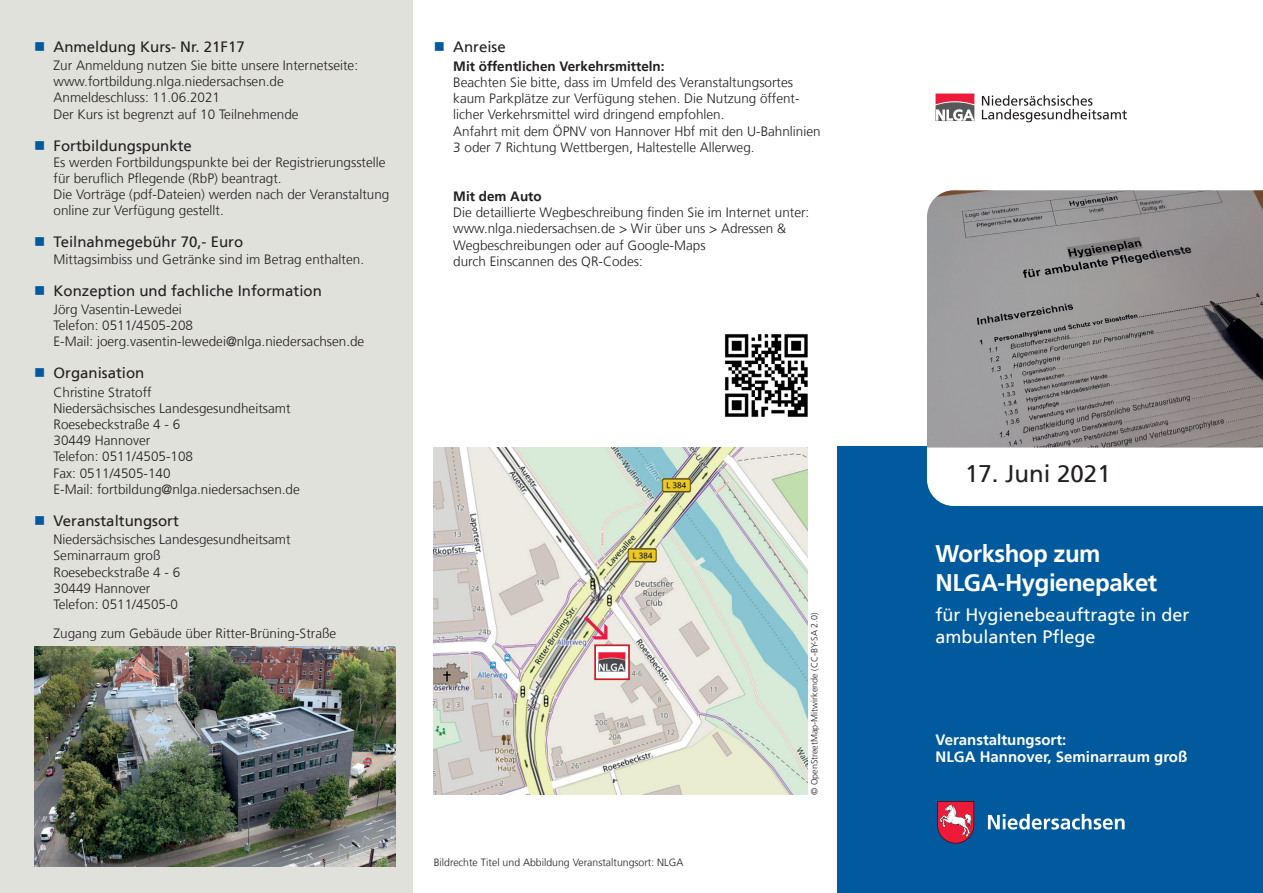
<style>
.page{position:relative;width:1263px;height:893px;background:#fff}
.page>*{position:absolute;margin:0;border:0;box-sizing:border-box;transform-origin:0 0}
.t1{font:700 24px/28.8px "NDS Frutiger";letter-spacing:-.02em;color:#fff}
.t2{font:24px "NDS Frutiger";color:#231f20}
.t3{font:18px/21.6px "NDS Frutiger";color:#fff}
.t4{font:15px "NDS Frutiger";color:#231f20}
.t5{font:700 15px/17px "NDS Frutiger";color:#fff}
.t6{font:300 13.5px/16.2px "NDS Frutiger";color:#231f20}
.t7{font:700 13.5px "NDS Frutiger";color:#231f20}
.t8{font:300 10.5px "NDS Frutiger";color:#231f20}
.t9{font:300 9px "NDS Frutiger";color:#231f20}
</style>
<div class="page">
<div style="left:838px;top:446px;width:425px;height:447px;background:#015a9d"></div>
<svg style="left:988px;top:814px;width:136px;height:16px"></svg>
<svg style="left:937px;top:801px;width:37px;height:43px;background:#bf4a64"></svg>
<svg style="left:935px;top:94px;width:39px;height:27px"></svg>
<svg style="left:982px;top:95px;width:145px;height:27px"></svg>
<img style="left:724px;top:334px;width:84px;height:83px">
<div style="left:927px;top:448px;width:336px;height:58px;background:#fff"></div>
<div style="left:0;top:0;width:412px;height:893px;background:#e1e1dc"></div>
<img style="left:927px;top:190px;width:336px;height:258px">
<img style="left:434px;top:448px;width:374px;height:346px">
<img style="left:34px;top:646px;width:361px;height:220px">
<p class="t4" style="left:54px;top:38px;width:193px">Anmeldung Kurs- Nr. 21F17</p>
<p class="t6" style="left:54px;top:57px;width:306px">Zur Anmeldung nutzen Sie bitte unsere Internetseite: www.fortbildung.nlga.niedersachsen.de Anmeldeschluss: 11.06.2021<br>Der Kurs ist begrenzt auf 10 Teilnehmende</p>
<p class="t4" style="left:54px;top:137px;width:140px">Fortbildungspunkte</p>
<p class="t6" style="left:54px;top:154px;width:337px">Es werden Fortbildungspunkte bei der Registrierungsstelle für beruflich Pflegende (RbP) beantragt.<br>Die Vorträge (pdf-Dateien) werden nach der Veranstaltung online zur Verfügung gestellt.</p>
<p class="t4" style="left:54px;top:233px;width:191px">Teilnahmegebühr 70,- Euro</p>
<p class="t6" style="left:54px;top:251px;width:312px">Mittagsimbiss und Getränke sind im Betrag enthalten.</p>
<p class="t4" style="left:54px;top:282px;width:270px">Konzeption und fachliche Information</p>
<p class="t6" style="left:54px;top:301px;width:312px">Jörg Vasentin-Lewedei<br>Telefon: 0511/4505-208<br>E-Mail: joerg.vasentin-lewedei@nlga.niedersachsen.de</p>
<p class="t4" style="left:54px;top:364px;width:92px">Organisation</p>
<p class="t6" style="left:54px;top:384px;width:248px">Christine Stratoff<br>Niedersächsisches Landesgesundheitsamt<br>Roesebeckstraße 4 - 6<br>30449 Hannover<br>Telefon: 0511/4505-108<br>Fax: 0511/4505-140<br>E-Mail: fortbildung@nlga.niedersachsen.de</p>
<p class="t4" style="left:54px;top:512px;width:127px">Veranstaltungsort</p>
<p class="t6" style="left:54px;top:532px;width:239px">Niedersächsisches Landesgesundheitsamt<br>Seminarraum groß<br>Roesebeckstraße 4 - 6<br>30449 Hannover<br>Telefon: 0511/4505-0</p>
<p class="t6" style="left:54px;top:625px;width:284px">Zugang zum Gebäude über Ritter-Brüning-Straße</p>
<p class="t4" style="left:453px;top:38px;width:54px">Anreise</p>
<p class="t7" style="left:453px;top:58px;width:213px">Mit öffentlichen Verkehrsmitteln:</p>
<p class="t6" style="left:453px;top:74px;width:369px">Beachten Sie bitte, dass im Umfeld des Veranstaltungsortes kaum Parkplätze zur Verfügung stehen. Die Nutzung öffent&shy;licher Verkehrsmittel wird dringend empfohlen.<br>Anfahrt mit dem ÖPNV von Hannover Hbf mit den U-Bahnlinien 3 oder 7 Richtung Wettbergen, Haltestelle Allerweg.</p>
<p class="t7" style="left:453px;top:188px;width:90px">Mit dem Auto</p>
<p class="t6" style="left:453px;top:205px;width:358px">Die detaillierte Wegbeschreibung finden Sie im Internet unter: www.nlga.niedersachsen.de &gt; Wir über uns &gt; Adressen &amp; Wegbeschreibungen oder auf Google-Maps<br>durch Einscannen des QR-Codes:</p>
<p class="t8" style="left:434px;top:857px;width:251px">Bildrechte Titel und Abbildung Veranstaltungsort: NLGA</p>
<p class="t9" style="left:809px;top:795px;width:184px;rotate:-90deg">© OpenStreetMap-Mitwirkende (CC-BY-SA 2.0)</p>
<h1 class="t2" style="left:965px;top:459px;width:147px">17. Juni 2021</h1>
<h1 class="t1" style="left:935px;top:540px;width:223px">Workshop zum<br>NLGA-Hygienepaket</h1>
<h2 class="t3" style="left:935px;top:604px;width:256px">für Hygienebeauftragte in der ambulanten Pflege</h2>
<p class="t5" style="left:935px;top:731px;width:253px">Veranstaltungsort:<br>NLGA Hannover, Seminarraum groß</p>
</div>
